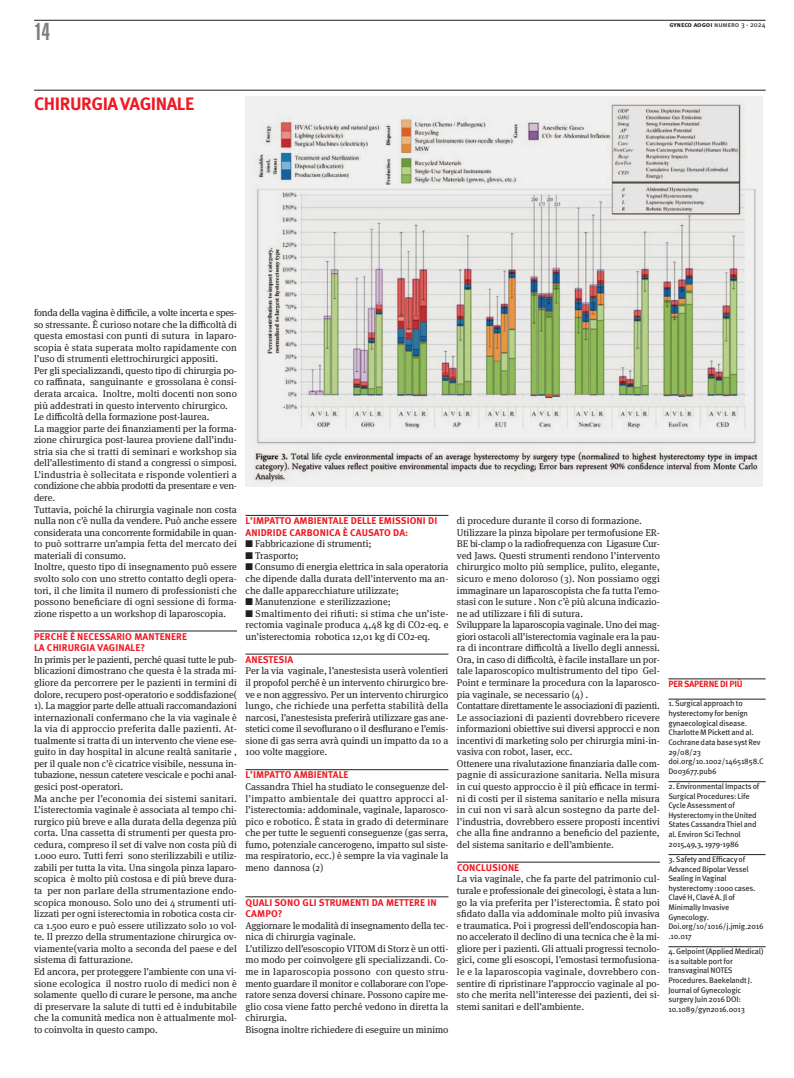
<style>
.page{position:relative;width:794px;height:1078px;background:#fff}
.page>*{position:absolute;margin:0;border:0;box-sizing:border-box;transform-origin:0 0}
.t1{font:900 extra-condensed 24px "Helvetica";color:#7d7c7e}
.t2{font:700 18px "Meta Pro";letter-spacing:-.025em;color:#ef1923}
.t3{font:9.8px/11.6px "Meta Serif OT";color:#241f1f;text-align:justify}
.t4{font:700 9.8px/11.5px "Meta Pro";letter-spacing:.01em;color:#ef1923}
.t5{font:700 9px "Meta Pro";letter-spacing:-.02em;color:#ef1923}
.t6{font:8px/9.6px "Meta Pro";letter-spacing:-.02em;color:#241f1f}
.t7{font:7px "Meta Pro";color:#241f1f}
.s1{font-weight:700}
</style>
<div class="page">
<hr style="left:34px;top:20px;width:731px;height:1px;background:#241f1f">
<hr style="left:34px;top:90px;width:731px;height:1px;background:#241f1f">
<hr style="left:34px;top:630px;width:203px;height:1px;background:#241f1f">
<div style="left:245px;top:96px;width:518px;height:391px;background:#eff0ef"></div>
<img style="left:253px;top:104px;width:504px;height:378px">
<hr style="left:245px;top:515px;width:203px;height:1px;background:#241f1f">
<hr style="left:245px;top:653px;width:203px;height:1px;background:#241f1f">
<hr style="left:245px;top:769px;width:203px;height:1px;background:#241f1f">
<hr style="left:245px;top:896px;width:203px;height:1px;background:#241f1f">
<hr style="left:457px;top:861px;width:203px;height:1px;background:#241f1f">
<hr style="left:668px;top:678px;width:97px;height:1px;background:#241f1f">
<hr style="left:668px;top:698px;width:97px;height:1px;background:#241f1f">
<hr style="left:668px;top:781px;width:97px;height:1px;background:#241f1f">
<hr style="left:668px;top:854px;width:97px;height:1px;background:#241f1f">
<hr style="left:668px;top:946px;width:97px;height:1px;background:#241f1f">
<h1 class="t1" style="left:34px;top:23px;width:17px">14</h1>
<p class="t7" style="left:669px;top:22px;width:98px"><span class="s1">gyneco aogoi</span> numero 3 - 2024</p>
<h2 class="t2" style="left:34px;top:97px;width:162px">CHIRURGIA VAGINALE</h2>
<p class="t3" style="left:34px;top:307px;width:204px;text-align:left">fonda della vagina è difficile, a volte incerta e spes&shy;so stressante. È curioso notare che la difficoltà di questa emostasi con punti di sutura in laparo&shy;scopia è stata superata molto rapidamente con l’uso di strumenti elettrochirurgici appositi.<br>Per gli specializzandi, questo tipo di chirurgia po&shy;co raffinata, sanguinante e grossolana è consi&shy;derata arcaica. Inoltre, molti docenti non sono più addestrati in questo intervento chirurgico.<br>Le difficoltà della formazione post-laurea.<br>La maggior parte dei finanziamenti per la forma&shy;zione chirurgica post-laurea proviene dall’indu&shy;stria sia che si tratti di seminari e workshop sia dell’allestimento di stand a congressi o simposi.<br>L’industria è sollecitata e risponde volentieri a condizione che abbia prodotti da presentare e ven&shy;dere.<br>Tuttavia, poiché la chirurgia vaginale non costa nulla non c’è nulla da vendere. Può anche essere considerata una concorrente formidabile in quan&shy;to può sottrarre un’ampia fetta del mercato dei materiali di consumo.<br>Inoltre, questo tipo di insegnamento può essere svolto solo con uno stretto contatto degli opera&shy;tori, il che limita il numero di professionisti che possono beneficiare di ogni sessione di forma&shy;zione rispetto a un workshop di laparoscopia.</p>
<p class="t4" style="left:34px;top:631px;width:154px">PERCHÉ È NECESSARIO MANTENERE<br>LA CHIRURGIA VAGINALE?</p>
<p class="t3" style="left:34px;top:654px;width:204px;text-align:left">In primis per le pazienti, perché quasi tutte le pub&shy;blicazioni dimostrano che questa è la strada mi&shy;gliore da percorrere per le pazienti in termini di dolore, recupero post-operatorio e soddisfazione( 1). La maggior parte delle attuali raccomandazioni internazionali confermano che la via vaginale è la via di approccio preferita dalle pazienti. At&shy;tualmente si tratta di un intervento che viene ese&shy;guito in day hospital in alcune realtà sanitarie , per il quale non c’è cicatrice visibile, nessuna in&shy;tubazione, nessun catetere vescicale e pochi anal&shy;gesici post-operatori.<br>Ma anche per l’economia dei sistemi sanitari.<br>L’isterectomia vaginale è associata al tempo chi&shy;rurgico più breve e alla durata della degenza più corta. Una cassetta di strumenti per questa pro&shy;cedura, compreso il set di valve non costa più di 1.000 euro. Tutti ferri sono sterilizzabili e utiliz&shy;zabili per tutta la vita. Una singola pinza laparo&shy;scopica è molto più costosa e di più breve dura&shy;ta per non parlare della strumentazione endo&shy;scopica monouso. Solo uno dei 4 strumenti uti&shy;lizzati per ogni isterectomia in robotica costa cir&shy;ca 1.500 euro e può essere utilizzato solo 10 vol&shy;te. Il prezzo della strumentazione chirurgica ov&shy;viamente(varia molto a seconda del paese e del sistema di fatturazione.<br>Ed ancora, per proteggere l’ambiente con una vi&shy;sione ecologica il nostro ruolo di medici non è solamente quello di curare le persone, ma anche di preservare la salute di tutti ed è indubitabile che la comunità medica non è attualmente mol&shy;to coinvolta in questo campo.</p>
<p class="t4" style="left:245px;top:515px;width:193px">L’IMPATTO AMBIENTALE DELLE EMISSIONI DI<br>ANIDRIDE CARBONICA È CAUSATO DA:</p>
<p class="t3" style="left:245px;top:538px;width:128px">■ Fabbricazione di strumenti;</p>
<p class="t3" style="left:245px;top:550px;width:55px">■ Trasporto;</p>
<p class="t3" style="left:245px;top:562px;width:204px">■ Consumo di energia elettrica in sala operatoria che dipende dalla durata dell’intervento ma an&shy;che dalle apparecchiature utilizzate;</p>
<p class="t3" style="left:245px;top:596px;width:147px">■ Manutenzione e sterilizzazione;</p>
<p class="t3" style="left:245px;top:608px;width:204px">■ Smaltimento dei rifiuti: si stima che un’iste&shy;rectomia vaginale produca 4,48 kg di CO2-eq. e un’isterectomia robotica 12,01 kg di CO2-eq.</p>
<p class="t4" style="left:245px;top:654px;width:49px">ANESTESIA</p>
<p class="t3" style="left:245px;top:665px;width:204px">Per la via vaginale, l’anestesista userà volentieri il propofol perché è un intervento chirurgico bre&shy;ve e non aggressivo. Per un intervento chirurgico lungo, che richiede una perfetta stabilità della narcosi, l’anestesista preferirà utilizzare gas ane&shy;stetici come il sevoflurano o il desflurano e l’emis&shy;sione di gas serra avrà quindi un impatto da 10 a 100 volte maggiore.</p>
<p class="t4" style="left:245px;top:769px;width:104px">L’IMPATTO AMBIENTALE</p>
<p class="t3" style="left:245px;top:781px;width:204px">Cassandra Thiel ha studiato le conseguenze del&shy;l’impatto ambientale dei quattro approcci al&shy;l’isterectomia: addominale, vaginale, laparosco&shy;pico e robotico. È stata in grado di determinare che per tutte le seguenti conseguenze (gas serra, fumo, potenziale cancerogeno, impatto sul siste&shy;ma respiratorio, ecc.) è sempre la via vaginale la meno dannosa (2)</p>
<p class="t4" style="left:245px;top:896px;width:192px">QUALI SONO GLI STRUMENTI DA METTERE IN<br>CAMPO?</p>
<p class="t3" style="left:245px;top:920px;width:204px;text-align:left">Aggiornare le modalità di insegnamento della tec&shy;nica di chirurgia vaginale.<br>L’utilizzo dell’esoscopio VITOM di Storz è un otti&shy;mo modo per coinvolgere gli specializzandi. Co&shy;me in laparoscopia possono con questo stru&shy;mento guardare il monitor e collaborare con l’ope&shy;ratore senza doversi chinare. Possono capire me&shy;glio cosa viene fatto perché vedono in diretta la chirurgia.<br>Bisogna inoltre richiedere di eseguire un minimo</p>
<p class="t3" style="left:457px;top:515px;width:204px;text-align:left">di procedure durante il corso di formazione.<br>Utilizzare la pinza bipolare per termofusione ER-BE bi-clamp o la radiofrequenza con Ligasure Cur&shy;ved Jaws. Questi strumenti rendono l’intervento chirurgico molto più semplice, pulito, elegante, sicuro e meno doloroso (3). Non possiamo oggi immaginare un laparoscopista che fa tutta l’emo&shy;stasi con le suture . Non c’è più alcuna indicazio&shy;ne ad utilizzare i fili di sutura.<br>Sviluppare la laparoscopia vaginale. Uno dei mag&shy;giori ostacoli all’isterectomia vaginale era la pau&shy;ra di incontrare difficoltà a livello degli annessi.<br>Ora, in caso di difficoltà, è facile installare un por&shy;tale laparoscopico multistrumento del tipo Gel-Point e terminare la procedura con la laparosco&shy;pia vaginale, se necessario (4) .<br>Contattare direttamente le associazioni di pazienti.<br>Le associazioni di pazienti dovrebbero ricevere informazioni obiettive sui diversi approcci e non incentivi di marketing solo per chirurgia mini-in&shy;vasiva con robot, laser, ecc.<br>Ottenere una rivalutazione finanziaria dalle com&shy;pagnie di assicurazione sanitaria. Nella misura in cui questo approccio è il più efficace in termi&shy;ni di costi per il sistema sanitario e nella misura in cui non vi sarà alcun sostegno da parte del&shy;l’industria, dovrebbero essere proposti incentivi che alla fine andranno a beneficio del paziente, del sistema sanitario e dell’ambiente.</p>
<p class="t4" style="left:457px;top:862px;width:64px">CONCLUSIONE</p>
<p class="t3" style="left:457px;top:873px;width:204px">La via vaginale, che fa parte del patrimonio cul&shy;turale e professionale dei ginecologi, è stata a lun&shy;go la via preferita per l’isterectomia. È stato poi sfidato dalla via addominale molto più invasiva e traumatica. Poi i progressi dell’endoscopia han&shy;no accelerato il declino di una tecnica che è la mi&shy;gliore per i pazienti. Gli attuali progressi tecnolo&shy;gici, come gli esoscopi, l’emostasi termofusiona&shy;le e la laparoscopia vaginale, dovrebbero con&shy;sentire di ripristinare l’approccio vaginale al po&shy;sto che merita nell’interesse dei pazienti, dei si&shy;stemi sanitari e dell’ambiente.</p>
<p class="t5" style="left:668px;top:680px;width:76px">PER SAPERNE DI PIÙ</p>
<p class="t6" style="left:668px;top:699px;width:97px">1. Surgical approach to hysterectomy for benign gynaecological disease.<br>Charlotte M Pickett and al.<br>Cochrane data base syst Rev<br>29/08/23 doi.org/10.1002/14651858.C<br>D003677.pub6</p>
<p class="t6" style="left:668px;top:781px;width:92px">2. Environmental Impacts of<br>Surgical Procedures: Life<br>Cycle Assessment of<br>Hysterectomy in the United<br>States Cassandra Thiel and al. Environ Sci Technol<br>2015,49,3, 1979-1986</p>
<p class="t6" style="left:668px;top:854px;width:97px">3. Safety and Efficacy of<br>Advanced Bipolar Vessel<br>Sealing in Vaginal hysterectomy :1000 cases.<br>Clavé H, Clavé A. Jl of<br>Minimally Invasive<br>Gynecology.<br>Doi.org/10/1016/j.jmig.2016 .10.017</p>
<p class="t6" style="left:668px;top:946px;width:97px">4. Gelpoint (Applied Medical) is a suitable port for transvaginal NOTES<br>Procedures. Baekelandt J.<br>Journal of Gynecologic surgery Juin 2016 DOI:<br>10.1089/gyn2016.0013</p>
</div>
